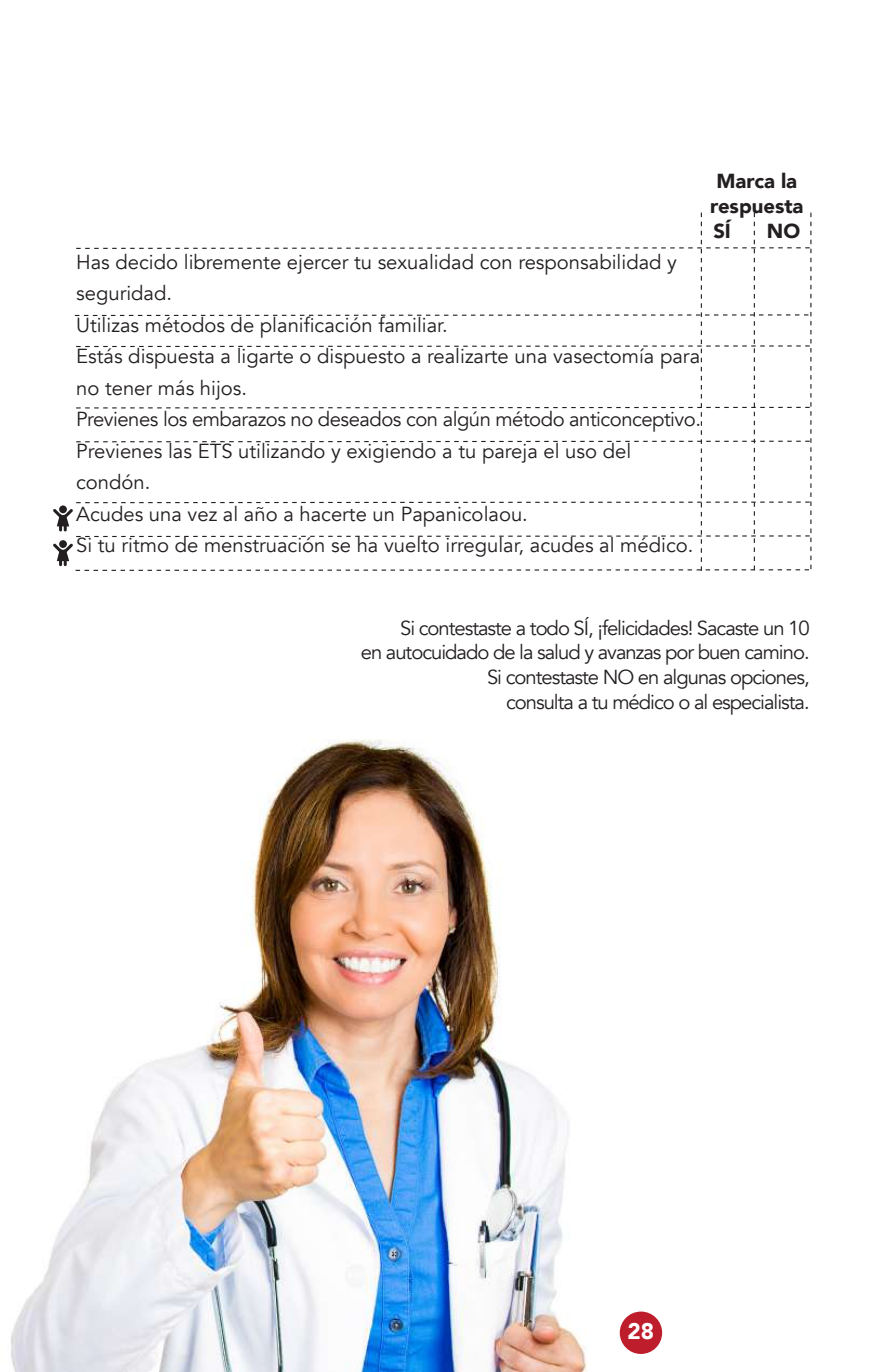
<style>
.page{position:relative;width:893px;height:1372px;background:#fff}
.page>*{position:absolute;margin:0;border:0;box-sizing:border-box;transform-origin:0 0}
.t1{font:900 22.5px "Avenir";color:#fff}
.t2{font:20.25px/31.5px "Avenir";color:#231f20}
.t3{font:20.25px/24.8px "Avenir";letter-spacing:-.05em;color:#231f20;text-align:right}
.t4{font:900 20.25px/24.8px "Avenir";color:#231f20}
</style>
<div class="page">
<img style="left:11px;top:739px;width:652px;height:632px">
<div style="left:620px;top:1311px;width:42px;height:42px;background:#be1d2c;border-radius:50%"></div>
<svg style="left:53px;top:212px;width:758px;height:359px"></svg>
<p class="t2" style="left:76px;top:246px;width:626px">Has decido libremente ejercer tu sexualidad con responsabilidad y seguridad.<br>Utilizas métodos de planificación familiar.<br>Estás dispuesta a ligarte o dispuesto a realizarte una vasectomía para no tener más hijos.<br>Previenes los embarazos no deseados con algún método anticonceptivo.<br>Previenes las ETS utilizando y exigiendo a tu pareja el uso del condón.<br>Acudes una vez al año a hacerte un Papanicolaou.<br>Si tu ritmo de menstruación se ha vuelto irregular, acudes al médico.</p>
<p class="t4" style="left:710px;top:168px;width:95px;text-indent:6px">Marca la respuesta<br>SÍ</p>
<p class="t4" style="left:767px;top:218px;width:35px">NO</p>
<p class="t3" style="left:361px;top:615px;width:450px">Si contestaste a todo SÍ, ¡felicidades! Sacaste un 10<br>en autocuidado de la salud y avanzas por buen camino.<br>Si contestaste NO en algunas opciones,<br>consulta a tu médico o al especialista.</p>
<p class="t1" style="left:628px;top:1312px;width:28px">28</p>
</div>
